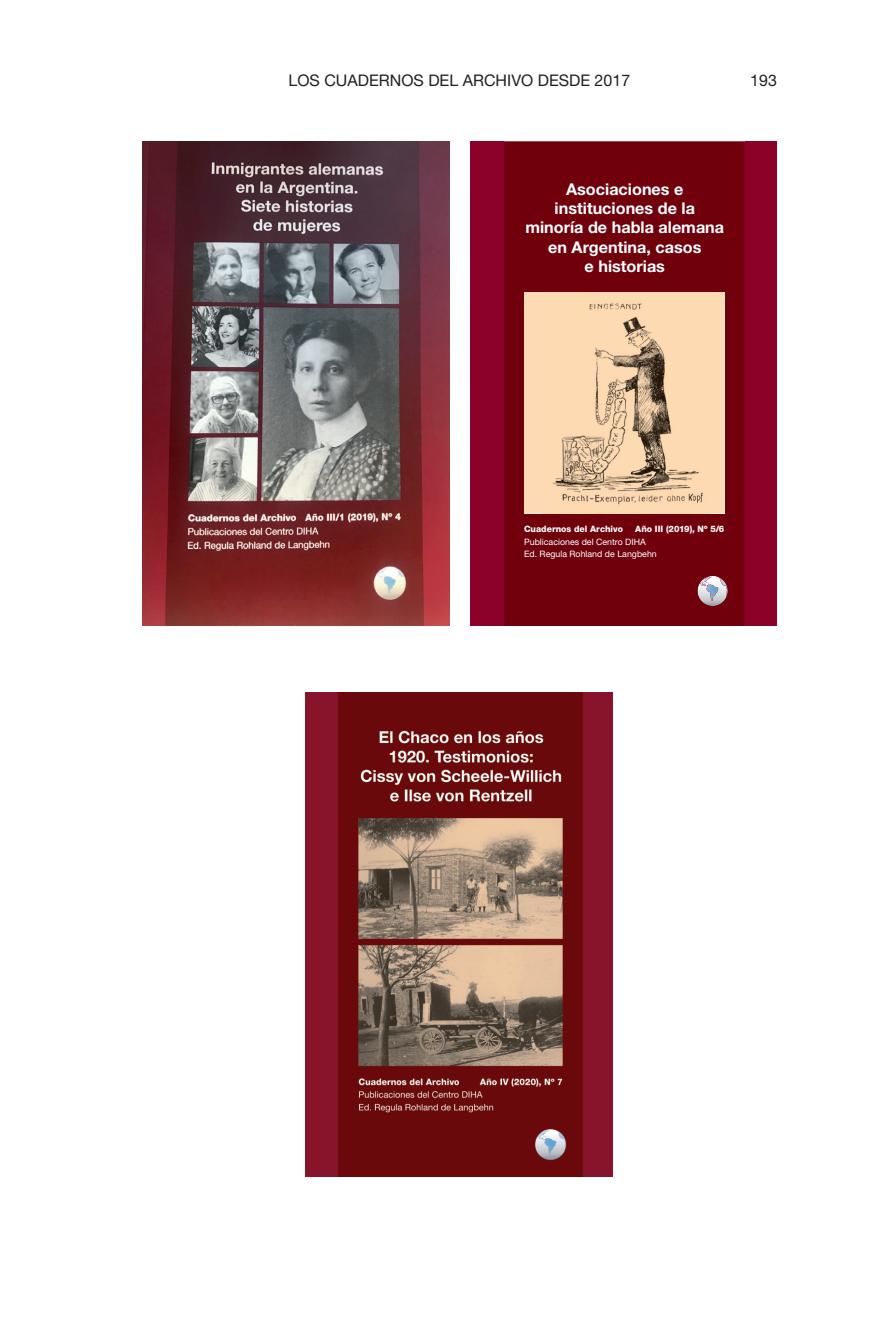
<style>
.page{position:relative;width:879px;height:1333px;background:#fff}
.page>*{position:absolute;margin:0;border:0;box-sizing:border-box;transform-origin:0 0}
.t1{font:700 16.2px/19.2px "Helvetica Neue LT Std";color:#fff;text-align:center}
.t2{font:16px "Helvetica Neue LT 55 Rm";color:#231f20}
.t3{font:8.8px/12.6px "Helvetica Neue LT Std";color:#fff}
.t4{font:800 8.8px "Helvetica Neue LT Std";color:#fff}
</style>
<div class="page">
<img style="left:142px;top:142px;width:307px;height:484px">
<div style="left:470px;top:142px;width:306px;height:484px;background:#8b0127"></div>
<div style="left:504px;top:142px;width:240px;height:484px;background:#70000b"></div>
<svg style="left:697px;top:576px;width:19px;height:30px"></svg>
<div style="left:524px;top:292px;width:200px;height:221px;background:#fddab3"></div>
<img style="left:544px;top:292px;width:167px;height:221px">
<img style="left:306px;top:692px;width:307px;height:483px">
<p class="t2" style="left:288px;top:70px;width:343px">LOS CUADERNOS DEL ARCHIVO DESDE 2017</p>
<p class="t2" style="left:750px;top:70px;width:28px">193</p>
<p class="t1" style="left:525px;top:181px;width:200px">Asociaciones e instituciones de la minoría de habla alemana en Argentina, casos<br>e historias</p>
<p class="t4" style="left:524px;top:526px;width:100px">Cuadernos del Archivo</p>
<p class="t4" style="left:635px;top:526px;width:91px">Año III (2019), Nº 5/6</p>
<p class="t3" style="left:524px;top:536px;width:134px">Publicaciones del Centro DIHA<br>Ed. Regula Rohland de Langbehn</p>
</div>
